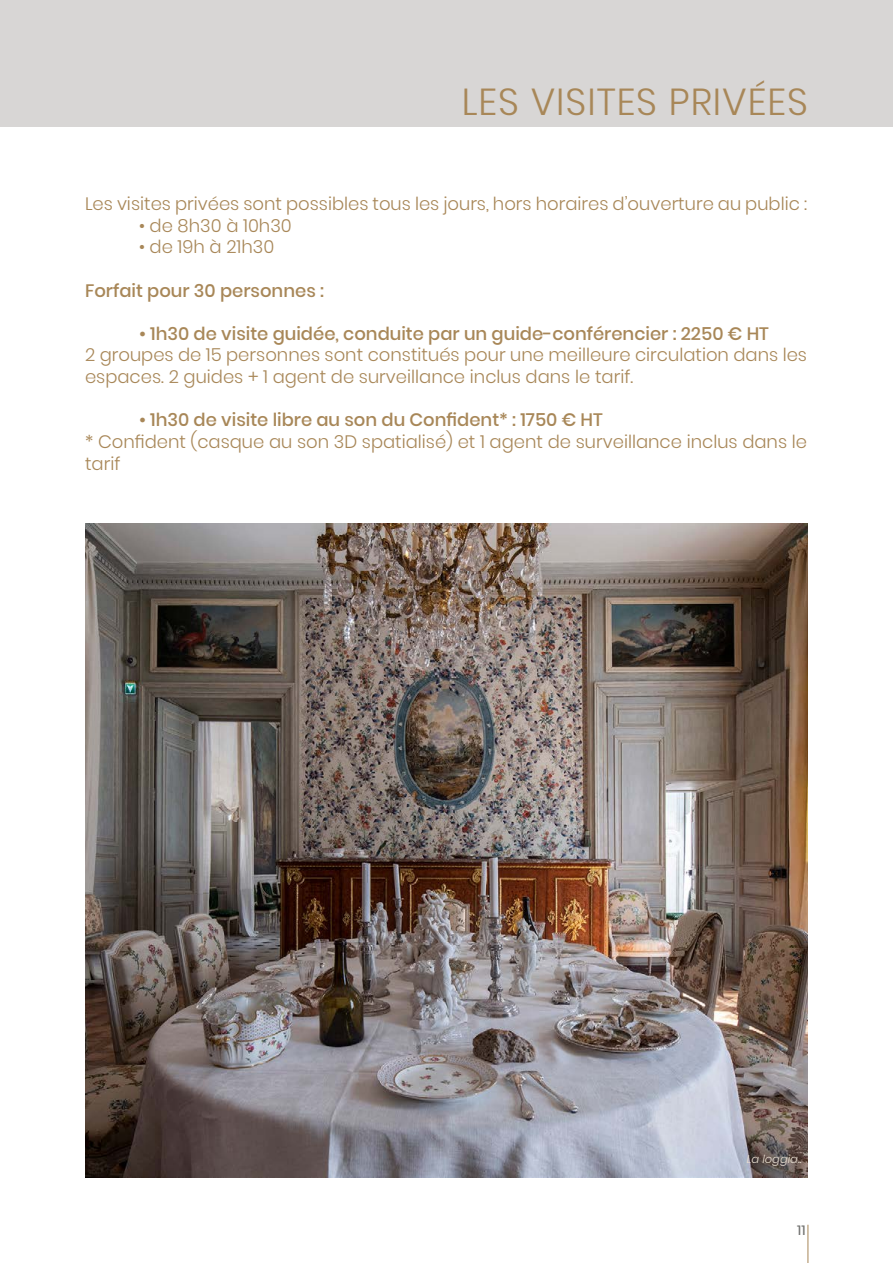
<style>
.page{position:relative;width:893px;height:1263px;background:#fff}
.page>*{position:absolute;margin:0;border:0;box-sizing:border-box;transform-origin:0 0}
.t1{font:300 37.5px "Poppins";letter-spacing:.025em;color:#a88758}
.t2{font:300 18px/21.6px "Poppins";color:#a88758}
.t3{font:500 18px "Poppins";color:#a88758}
.t4{font:13.5px "Poppins";color:#71716f;scale:1.1 1}
.t5{font:italic 300 11.25px "Poppins";color:#e8ded1}
</style>
<div class="page">
<img style="left:85px;top:523px;width:723px;height:655px">
<hr style="left:808px;top:1225px;width:1px;height:38px;background:#a88758">
<div style="left:0;top:0;width:893px;height:126px;background:#d8d6d5"></div>
<h1 class="t1" style="left:462px;top:80px;width:348px">LES VISITES PRIVÉES</h1>
<p class="t2" style="left:85px;top:193px;width:723px">Les visites privées sont possibles tous les jours, hors horaires d’ouverture au public :</p>
<p class="t2" style="left:139px;top:215px;width:154px">• de 8h30 à 10h30</p>
<p class="t2" style="left:139px;top:236px;width:137px">• de 19h à 21h30</p>
<p class="t3" style="left:85px;top:280px;width:240px">Forfait pour 30 personnes :</p>
<p class="t3" style="left:139px;top:323px;width:631px">• 1h30 de visite guidée, conduite par un guide-conférencier : 2250 € HT</p>
<p class="t2" style="left:85px;top:344px;width:723px">2 groupes de 15 personnes sont constitués pour une meilleure circulation dans les espaces. 2 guides + 1 agent de surveillance inclus dans le tarif.</p>
<p class="t3" style="left:139px;top:409px;width:465px">• 1h30 de visite libre au son du Confident* : 1750 € HT</p>
<p class="t2" style="left:85px;top:431px;width:723px">* Confident (casque au son 3D spatialisé) et 1 agent de surveillance inclus dans le tarif</p>
<p class="t5" style="left:747px;top:1153px;width:56px">La loggia..</p>
<p class="t4" style="left:797px;top:1222px;width:9px">11</p>
</div>
